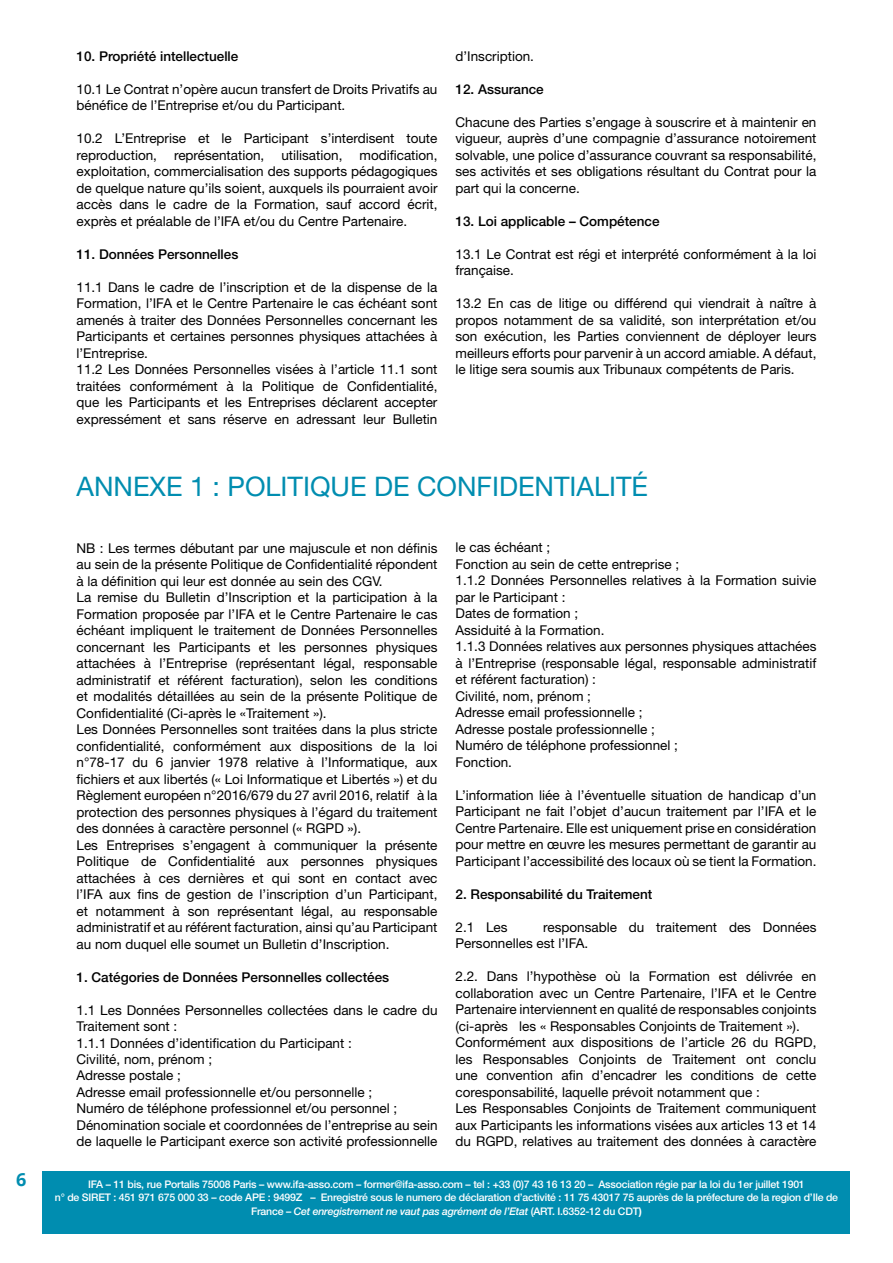
<style>
.page{position:relative;width:893px;height:1263px;background:#fff}
.page>*{position:absolute;margin:0;border:0;box-sizing:border-box;transform-origin:0 0}
.t1{font:27px "Helvetica Neue LT Std";color:#008db0}
.t2{font:700 18px "Open Sans";color:#008db0}
.t3{font:13.5px/16.5px "Helvetica Neue LT Std";color:#000}
.t4{font:500 13.5px "Helvetica Neue LT Std";color:#000}
.t5{font:500 10.5px/13.5px "Helvetica Neue LT Std";letter-spacing:-.02em;color:#fff;text-align:center}
.s1{font-style:italic}
.s2{font-weight:700}
</style>
<div class="page">
<div style="left:43px;top:1172px;width:807px;height:62px;background:#008db0"></div>
<h2 class="t2" style="left:16px;top:1166px;width:12px">6</h2>
<p class="t4" style="left:77px;top:48px;width:163px">10. Propriété intellectuelle</p>
<p class="t3" style="left:77px;top:80px;width:362px">10.1 Le Contrat n’opère aucun transfert de Droits Privatifs au bénéfice de l’Entreprise et/ou du Participant.</p>
<p class="t3" style="left:77px;top:130px;width:362px">10.2 L’Entreprise et le Participant s’interdisent toute reproduction,</p>
<p class="t3" style="left:174px;top:146px;width:92px">représentation,</p>
<p class="t3" style="left:281px;top:146px;width:63px">utilisation,</p>
<p class="t3" style="left:77px;top:146px;width:362px;text-align:justify;text-indent:283px">modification, exploitation, commercialisation des supports pédagogiques de quelque nature qu’ils soient, auxquels ils pourraient avoir accès dans le cadre de la Formation, sauf accord écrit, exprès et préalable de l’IFA et/ou du Centre Partenaire.</p>
<p class="t4" style="left:77px;top:246px;width:163px">11. Données Personnelles</p>
<p class="t3" style="left:77px;top:278px;width:362px">11.1 Dans le cadre de l’inscription et de la dispense de la Formation, l’IFA et le Centre Partenaire le cas échéant sont amenés à traiter des Données Personnelles concernant les Participants et certaines personnes physiques attachées à l’Entreprise.<br>11.2 Les Données Personnelles visées à l’article 11.1 sont traitées conformément à la Politique de Confidentialité, que les Participants et les Entreprises déclarent accepter expressément et sans réserve en adressant leur Bulletin</p>
<p class="t3" style="left:455px;top:47px;width:80px">d’Inscription.</p>
<p class="t4" style="left:455px;top:81px;width:90px">12. Assurance</p>
<p class="t3" style="left:455px;top:113px;width:362px;text-align:justify">Chacune des Parties s’engage à souscrire et à maintenir en vigueur, auprès d’une compagnie d’assurance notoirement solvable, une police d’assurance couvrant sa responsabilité, ses activités et ses obligations résultant du Contrat pour la part qui la concerne.</p>
<p class="t4" style="left:455px;top:213px;width:206px">13. Loi applicable – Compétence</p>
<p class="t3" style="left:455px;top:245px;width:362px">13.1 Le Contrat est régi et interprété conformément à la loi française.</p>
<p class="t3" style="left:455px;top:295px;width:362px;text-align:justify">13.2 En cas de litige ou différend qui viendrait à naître à propos notamment de sa validité, son interprétation et/ou son exécution, les Parties conviennent de déployer leurs meilleurs efforts pour parvenir à un accord amiable. A défaut, le litige sera soumis aux Tribunaux compétents de Paris.</p>
<h1 class="t1" style="left:77px;top:470px;width:573px">ANNEXE 1 : POLITIQUE DE CONFIDENTIALITÉ</h1>
<p class="t3" style="left:77px;top:539px;width:362px">NB : Les termes débutant par une majuscule et non définis au sein de la présente Politique de Confidentialité répondent à la définition qui leur est donnée au sein des CGV.<br>La remise du Bulletin d’Inscription et la participation à la Formation proposée par l’IFA et le Centre Partenaire le cas échéant impliquent le traitement de Données Personnelles concernant les Participants et les personnes physiques attachées à l’Entreprise (représentant légal, responsable administratif et référent facturation), selon les conditions et modalités détaillées au sein de la présente Politique de Confidentialité (Ci-après le «Traitement »).<br>Les Données Personnelles sont traitées dans la plus stricte confidentialité, conformément aux dispositions de la loi n°78-17 du 6 janvier 1978 relative à l’Informatique, aux fichiers et aux libertés (« Loi Informatique et Libertés ») et du Règlement européen n°2016/679 du 27 avril 2016, relatif à la protection des personnes physiques à l’égard du traitement des données à caractère personnel (« RGPD »).<br>Les Entreprises s’engagent à communiquer la présente Politique de Confidentialité aux personnes physiques attachées à ces dernières et qui sont en contact avec l’IFA aux fins de gestion de l’inscription d’un Participant, et notamment à son représentant légal, au responsable administratif et au référent facturation, ainsi qu’au Participant au nom duquel elle soumet un Bulletin d’Inscription.</p>
<p class="t4" style="left:77px;top:969px;width:314px">1. Catégories de Données Personnelles collectées</p>
<p class="t3" style="left:77px;top:1001px;width:362px">1.1 Les Données Personnelles collectées dans le cadre du Traitement sont :<br>1.1.1 Données d’identification du Participant :<br>Civilité, nom, prénom ;<br>Adresse postale ;<br>Adresse email professionnelle et/ou personnelle ;<br>Numéro de téléphone professionnel et/ou personnel ; Dénomination sociale et coordonnées de l’entreprise au sein de laquelle le Participant exerce son activité professionnelle</p>
<p class="t3" style="left:455px;top:539px;width:362px">le cas échéant ;<br>Fonction au sein de cette entreprise ;<br>1.1.2 Données Personnelles relatives à la Formation suivie par le Participant :<br>Dates de formation ;<br>Assiduité à la Formation.<br>1.1.3 Données relatives aux personnes physiques attachées à l’Entreprise (responsable légal, responsable administratif et référent facturation) :<br>Civilité, nom, prénom ;<br>Adresse email professionnelle ;<br>Adresse postale professionnelle ;<br>Numéro de téléphone professionnel ;<br>Fonction.</p>
<p class="t3" style="left:455px;top:787px;width:362px;text-align:justify">L’information liée à l’éventuelle situation de handicap d’un Participant ne fait l’objet d’aucun traitement par l’IFA et le Centre Partenaire. Elle est uniquement prise en considération pour mettre en œuvre les mesures permettant de garantir au Participant l’accessibilité des locaux où se tient la Formation.</p>
<p class="t4" style="left:455px;top:886px;width:198px">2. Responsabilité du Traitement</p>
<p class="t3" style="left:455px;top:919px;width:54px">2.1 Les</p>
<p class="t3" style="left:455px;top:919px;width:362px;text-indent:88px">responsable du traitement des Données<br>Personnelles est l’IFA.</p>
<p class="t3" style="left:455px;top:968px;width:362px">2.2. Dans l’hypothèse où la Formation est délivrée en collaboration avec un Centre Partenaire, l’IFA et le Centre Partenaire interviennent en qualité de responsables conjoints (ci-après les « Responsables Conjoints de Traitement »).<br>Conformément aux dispositions de l’article 26 du RGPD, les Responsables Conjoints de Traitement ont conclu une convention afin d’encadrer les conditions de cette coresponsabilité, laquelle prévoit notamment que :<br>Les Responsables Conjoints de Traitement communiquent aux Participants les informations visées aux articles 13 et 14 du RGPD, relatives au traitement des données à caractère</p>
<p class="t5" style="left:55px;top:1177px;width:785px">IFA – 11 bis, rue Portalis 75008 Paris – www.ifa-asso.com – former@ifa-asso.com – tel : +33 (0)7 43 16 13 20 – Association régie par la loi du 1er juillet 1901<br>n° de SIRET : 451 971 675 000 33 – code APE : 9499Z – Enregistré sous le numero de déclaration d’activité : 11 75 43017 75 auprès de la préfecture de la region d’Ile de<br>France – <span class="s1">Cet enregistrement ne vaut pas agrément de l’Etat</span> (ART. I.6352-12 du CDT<span class="s2">)</span></p>
</div>
